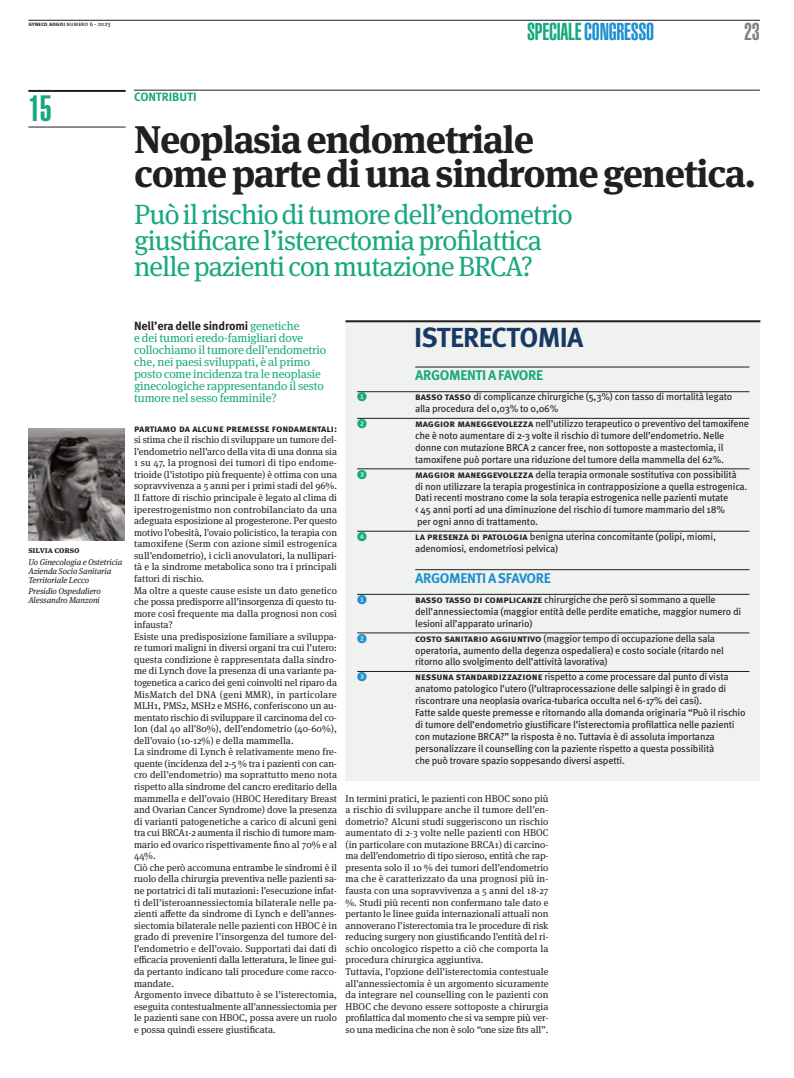
<style>
.page{position:relative;width:794px;height:1078px;background:#fff}
.page>*{position:absolute;margin:0;border:0;box-sizing:border-box;transform-origin:0 0}
.t1{font:700 38.5px "Meta Serif OT";color:#231f20}
.t2{font:900 extra-condensed 36px "Helvetica";color:#18a87f}
.t3{font:27.9px/26px "Meta Serif OT";letter-spacing:-.03em;color:#18a87f}
.t4{font:700 27.5px "Meta Pro";letter-spacing:-.025em;color:#183966}
.t5{font:900 extra-condensed 24px "Helvetica";letter-spacing:-.01em;color:#1d90d0}
.t6{font:900 extra-condensed 24px "Helvetica";color:#808285}
.t7{font:700 14px "Meta Pro";letter-spacing:-.025em;color:#1d90d0}
.t8{font:700 14px "Meta Pro";letter-spacing:-.025em;color:#18a87f}
.t9{font:12px/12.1px "Meta Serif OT";letter-spacing:-.01em;color:#18a87f}
.t10{font:700 12px "Meta Pro";letter-spacing:-.01em;color:#18a87f}
.t11{font:10px/11.9px "Meta Pro";letter-spacing:-.02em;color:#231f20}
.t12{font:700 10px "Meta Pro";color:#231f20}
.t13{font:9.8px/11.5px "Meta Serif OT";color:#231f20;text-align:justify}
.t14{font:9.8px "Whitney Index Black Round Bd";color:#18a87f}
.t15{font:9.8px "Whitney Index Black Round Bd";color:#1d90d0}
.t16{font:italic 8.5px/9px "Meta Serif OT";letter-spacing:-.01em;color:#231f20}
.t17{font:700 8.5px "Meta Serif OT";letter-spacing:-.01em;color:#231f20}
.t18{font:6px "Meta Pro";color:#231f20}
.s1{font-weight:700}
.s2{color:#18a87f}
.s3{font-family:"Meta Pro";font-weight:700;color:#231f20}
</style>
<div class="page">
<div style="left:345px;top:320px;width:415px;height:460px;background:#eff2ee"></div>
<hr style="left:415px;top:366px;width:334px;height:1px;background:#231f20">
<hr style="left:357px;top:391px;width:392px;height:1px;background:#231f20">
<hr style="left:357px;top:418px;width:392px;height:1px;background:#231f20">
<hr style="left:357px;top:468px;width:392px;height:1px;background:#231f20">
<hr style="left:357px;top:531px;width:392px;height:1px;background:#231f20">
<hr style="left:415px;top:569px;width:334px;height:1px;background:#231f20">
<hr style="left:357px;top:594px;width:392px;height:1px;background:#231f20">
<hr style="left:357px;top:632px;width:392px;height:1px;background:#231f20">
<hr style="left:357px;top:671px;width:392px;height:1px;background:#231f20">
<hr style="left:28px;top:20px;width:732px;height:1px;background:#231f20">
<hr style="left:28px;top:90px;width:98px;height:2px;background:#231f20">
<hr style="left:28px;top:127px;width:98px;height:1px;background:#231f20">
<hr style="left:345px;top:320px;width:415px;height:2px;background:#231f20">
<hr style="left:134px;top:90px;width:626px;height:1px;background:#231f20">
<img style="left:28px;top:428px;width:97px;height:112px">
<p class="t18" style="left:28px;top:22px;width:84px"><span class="s1">gyneco aogoi</span> numero 6 - 2023</p>
<p class="t2" style="left:28px;top:95px;width:25px">15</p>
<p class="t10" style="left:134px;top:92px;width:64px">CONTRIBUTI</p>
<p class="t5" style="left:527px;top:23px;width:129px"><span class="s2">SPECIALE</span>CONGRESSO</p>
<p class="t6" style="left:744px;top:23px;width:17px">23</p>
<p class="t17" style="left:28px;top:546px;width:53px">silvia corso</p>
<p class="t16" style="left:28px;top:557px;width:95px">Uo Ginecologia e Ostetricia<br>Azienda Socio Sanitaria<br>Territoriale Lecco</p>
<p class="t16" style="left:28px;top:587px;width:74px">Presidio Ospedaliero<br>Alessandro Manzoni</p>
<p class="t1" style="left:134px;top:124px;width:401px">Neoplasia endometriale</p>
<p class="t1" style="left:134px;top:159px;width:623px">come parte di una sindrome genetica.</p>
<p class="t3" style="left:134px;top:203px;width:440px">Può il rischio di tumore dell’endometrio giustificare l’isterectomia profilattica nelle pazienti con mutazione BRCA?</p>
<p class="t9" style="left:134px;top:320px;width:193px"><span class="s3">Nell’era delle sindromi</span> genetiche<br>e dei tumori eredo-famigliari dove collochiamo il tumore dell’endometrio che, nei paesi sviluppati, è al primo posto come incidenza tra le neoplasie ginecologiche rappresentando il sesto tumore nel sesso femminile?</p>
<p class="t4" style="left:414px;top:326px;width:171px">ISTERECTOMIA</p>
<p class="t8" style="left:415px;top:370px;width:129px">ARGOMENTI A FAVORE</p>
<p class="t14" style="left:357px;top:392px;width:11px">1</p>
<p class="t11" style="left:415px;top:391px;width:318px"><span class="s1">basso tasso</span> di complicanze chirurgiche (5,3%) con tasso di mortalità legato alla procedura del 0,03% to 0,06%</p>
<p class="t14" style="left:357px;top:419px;width:11px">2</p>
<p class="t11" style="left:415px;top:418px;width:335px"><span class="s1">maggior maneggevolezza</span> nell’utilizzo terapeutico o preventivo del tamoxifene che è noto aumentare di 2-3 volte il rischio di tumore dell’endometrio. Nelle donne con mutazione BRCA 2 cancer free, non sottoposte a mastectomia, il tamoxifene può portare una riduzione del tumore della mammella del 62%.</p>
<p class="t14" style="left:357px;top:469px;width:11px">3</p>
<p class="t11" style="left:415px;top:469px;width:334px"><span class="s1">maggior maneggevolezza</span> della terapia ormonale sostitutiva con possibilità<br>di non utilizzare la terapia progestinica in contrapposizione a quella estrogenica.<br>Dati recenti mostrano come la sola terapia estrogenica nelle pazienti mutate<br>&lt; 45 anni porti ad una diminuzione del rischio di tumore mammario del 18%<br>per ogni anno di trattamento.</p>
<p class="t14" style="left:357px;top:532px;width:11px">4</p>
<p class="t11" style="left:415px;top:531px;width:302px"><span class="s1">la presenza di patologia</span> benigna uterina concomitante (polipi, miomi, adenomiosi, endometriosi pelvica)</p>
<p class="t7" style="left:415px;top:572px;width:137px">ARGOMENTI A SFAVORE</p>
<p class="t15" style="left:357px;top:595px;width:11px">1</p>
<p class="t11" style="left:415px;top:594px;width:328px"><span class="s1">basso tasso di complicanze</span> chirurgiche che però si sommano a quelle dell’annessiectomia (maggior entità delle perdite ematiche, maggior numero di lesioni all’apparato urinario)</p>
<p class="t15" style="left:357px;top:633px;width:11px">2</p>
<p class="t11" style="left:415px;top:632px;width:310px"><span class="s1">costo sanitario aggiuntivo</span> (maggior tempo di occupazione della sala operatoria, aumento della degenza ospedaliera) e costo sociale (ritardo nel ritorno allo svolgimento dell’attività lavorativa)</p>
<p class="t15" style="left:357px;top:672px;width:11px">3</p>
<p class="t11" style="left:415px;top:671px;width:315px"><span class="s1">nessuna standardizzazione</span> rispetto a come processare dal punto di vista anatomo patologico l’utero (l’ultraprocessazione delle salpingi è in grado di riscontrare una neoplasia ovarica-tubarica occulta nel 6-17% dei casi).</p>
<p class="t11" style="left:415px;top:707px;width:332px">Fatte salde queste premesse e ritornando alla domanda originaria “Può il rischio di tumore dell’endometrio giustificare l’isterectomia profilattica nelle pazienti con mutazione BRCA?” la risposta è no. Tuttavia è di assoluta importanza personalizzare il counselling con la paziente rispetto a questa possibilità<br>che può trovare spazio soppesando diversi aspetti.</p>
<p class="t12" style="left:134px;top:424px;width:204px">partiamo da alcune premesse fondamentali:</p>
<p class="t13" style="left:134px;top:435px;width:204px">si stima che il rischio di sviluppare un tumore del&shy;l’endometrio nell’arco della vita di una donna sia 1 su 47, la prognosi dei tumori di tipo endome&shy;trioide (l’istotipo più frequente) è ottima con una sopravvivenza a 5 anni per i primi stadi del 96%.</p>
<p class="t13" style="left:134px;top:492px;width:204px">Il fattore di rischio principale è legato al clima di iperestrogenistmo non controbilanciato da una adeguata esposizione al progesterone. Per questo motivo l’obesità, l’ovaio policistico, la terapia con tamoxifene (Serm con azione simil estrogenica sull’endometrio), i cicli anovulatori, la nullipari&shy;tà e la sindrome metabolica sono tra i principali fattori di rischio.</p>
<p class="t13" style="left:134px;top:585px;width:204px">Ma oltre a queste cause esiste un dato genetico che possa predisporre all’insorgenza di questo tu&shy;more così frequente ma dalla prognosi non così infausta?</p>
<p class="t13" style="left:134px;top:631px;width:204px">Esiste una predisposizione familiare a sviluppa&shy;re tumori maligni in diversi organi tra cui l’utero: questa condizione è rappresentata dalla sindro&shy;me di Lynch dove la presenza di una variante pa&shy;togenetica a carico dei geni coinvolti nel riparo da MisMatch del DNA (geni MMR), in particolare MLH1, PMS2, MSH2 e MSH6, conferiscono un au&shy;mentato rischio di sviluppare il carcinoma del co&shy;lon (dal 40 all’80%), dell’endometrio (40-60%), dell’ovaio (10-12%) e della mammella.</p>
<p class="t13" style="left:134px;top:746px;width:204px">La sindrome di Lynch è relativamente meno fre&shy;quente (incidenza del 2-5 % tra i pazienti con can&shy;cro dell’endometrio) ma soprattutto meno nota rispetto alla sindrome del cancro ereditario della mammella e dell’ovaio (HBOC Hereditary Breast and Ovarian Cancer Syndrome) dove la presenza di varianti patogenetiche a carico di alcuni geni tra cui BRCA1-2 aumenta il rischio di tumore mam&shy;mario ed ovarico rispettivamente fino al 70% e al 44%.</p>
<p class="t13" style="left:134px;top:862px;width:204px">Ciò che però accomuna entrambe le sindromi è il ruolo della chirurgia preventiva nelle pazienti sa&shy;ne portatrici di tali mutazioni: l’esecuzione infat&shy;ti dell’isteroannessiectomia bilaterale nelle pa&shy;zienti affette da sindrome di Lynch e dell’annes&shy;siectomia bilaterale nelle pazienti con HBOC è in grado di prevenire l’insorgenza del tumore del&shy;l’endometrio e dell’ovaio. Supportati dai dati di efficacia provenienti dalla letteratura, le linee gui&shy;da pertanto indicano tali procedure come racco&shy;mandate.</p>
<p class="t13" style="left:134px;top:989px;width:204px">Argomento invece dibattuto è se l’isterectomia, eseguita contestualmente all’annessiectomia per le pazienti sane con HBOC, possa avere un ruolo e possa quindi essere giustificata.</p>
<p class="t13" style="left:345px;top:793px;width:204px">In termini pratici, le pazienti con HBOC sono più a rischio di sviluppare anche il tumore dell’en&shy;dometrio? Alcuni studi suggeriscono un rischio aumentato di 2-3 volte nelle pazienti con HBOC (in particolare con mutazione BRCA1) di carcino&shy;ma dell’endometrio di tipo sieroso, entità che rap&shy;presenta solo il 10 % dei tumori dell’endometrio ma che è caratterizzato da una prognosi più in&shy;fausta con una sopravvivenza a 5 anni del 18-27 %. Studi più recenti non confermano tale dato e pertanto le linee guida internazionali attuali non annoverano l’isterectomia tra le procedure di risk reducing surgery non giustificando l’entità del ri&shy;schio oncologico rispetto a ciò che comporta la procedura chirurgica aggiuntiva.</p>
<p class="t13" style="left:345px;top:966px;width:204px">Tuttavia, l’opzione dell’isterectomia contestuale all’annessiectomia è un argomento sicuramente da integrare nel counselling con le pazienti con HBOC che devono essere sottoposte a chirurgia profilattica dal momento che si va sempre più ver&shy;so una medicina che non è solo “one size fits all”.</p>
</div>
